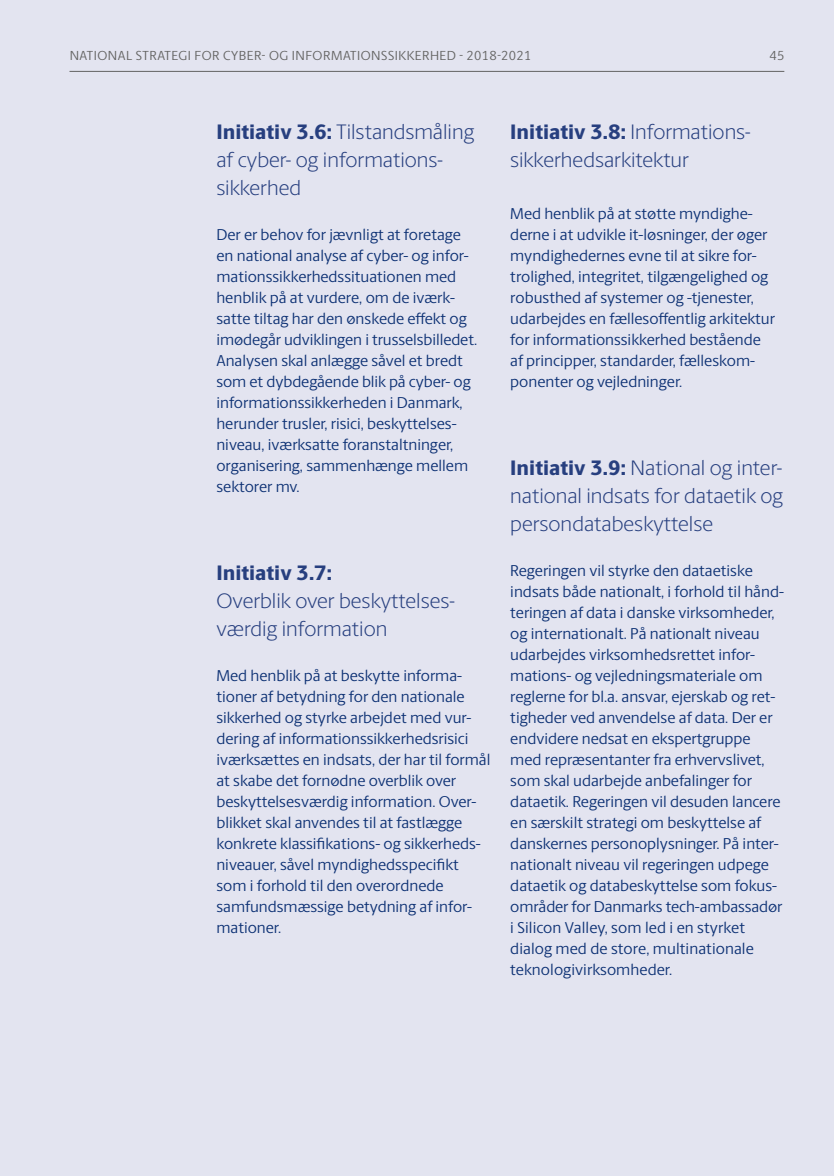
<style>
.page{position:relative;width:834px;height:1176px;background:#fff}
.page>*{position:absolute;margin:0;border:0;box-sizing:border-box;transform-origin:0 0}
.t1{font:300 21px/28px "Berlingske Sans";color:#273f7f}
.t2{font:800 21px "Berlingske Sans";color:#273f7f}
.t3{font:15.75px/21px "Berlingske Sans";color:#0d3174}
.t4{font:13.12px "Berlingske Sans";letter-spacing:.04em;color:#636362}
.s1{font-weight:800}
</style>
<div class="page">
<div style="left:0;top:0;width:833px;height:1176px;background:#e3e4f0"></div>
<hr style="left:69px;top:71px;width:715px;height:1px;background:#636362">
<p class="t4" style="left:70px;top:46px;width:463px">National strategi for cyber- og informationssikkerhed - 2018-2021</p>
<p class="t4" style="left:769px;top:46px;width:17px">45</p>
<h1 class="t1" style="left:216px;top:117px;width:259px"><span class="s1">Initiativ 3.6:</span> Tilstandsmåling af cyber- og informations&shy;sikkerhed</h1>
<p class="t3" style="left:216px;top:224px;width:260px">Der er behov for jævnligt at foretage en national analyse af cyber- og infor&shy;mationssikkerhedssituationen med henblik på at vurdere, om de iværk&shy;satte tiltag har den ønskede effekt og imødegår udviklingen i trusselsbilledet.<br>Analysen skal anlægge såvel et bredt som et dybdegående blik på cyber- og informationssikkerheden i Danmark, herunder trusler, risici, beskyttelses&shy;niveau, iværksatte foranstaltninger, organisering, sammenhænge mellem sektorer mv.</p>
<h1 class="t2" style="left:216px;top:557px;width:117px">Initiativ 3.7:</h1>
<h1 class="t1" style="left:216px;top:586px;width:239px">Overblik over beskyttelses&shy;værdig information</h1>
<p class="t3" style="left:216px;top:665px;width:275px">Med henblik på at beskytte informa&shy;tioner af betydning for den nationale sikkerhed og styrke arbejdet med vur&shy;dering af informationssikkerhedsrisici iværksættes en indsats, der har til formål at skabe det fornødne overblik over beskyttelsesværdig information. Over&shy;blikket skal anvendes til at fastlægge konkrete klassifikations- og sikkerheds&shy;niveauer, såvel myndighedsspecifikt som i forhold til den overordnede samfundsmæssige betydning af infor&shy;mationer.</p>
<h1 class="t1" style="left:510px;top:117px;width:241px"><span class="s1">Initiativ 3.8:</span> Informations&shy;sikkerhedsarkitektur</h1>
<p class="t3" style="left:510px;top:203px;width:266px">Med henblik på at støtte myndighe&shy;derne i at udvikle it-løsninger, der øger myndighedernes evne til at sikre for&shy;trolighed, integritet, tilgængelighed og robusthed af systemer og -tjenester, udarbejdes en fællesoffentlig arkitektur for informationssikkerhed bestående af principper, standarder, fælleskom&shy;ponenter og vejledninger.</p>
<h1 class="t1" style="left:510px;top:453px;width:274px;text-align:justify"><span class="s1">Initiativ 3.9:</span> National og inter&shy;national indsats for dataetik og persondatabeskyttelse</h1>
<p class="t3" style="left:510px;top:560px;width:275px">Regeringen vil styrke den dataetiske indsats både nationalt, i forhold til hånd&shy;teringen af data i danske virksomheder, og internationalt. På nationalt niveau udarbejdes virksomhedsrettet infor&shy;mations- og vejledningsmateriale om reglerne for bl.a. ansvar, ejerskab og ret&shy;tigheder ved anvendelse af data. Der er endvidere nedsat en ekspertgruppe med repræsentanter fra erhvervslivet, som skal udarbejde anbefalinger for dataetik. Regeringen vil desuden lancere en særskilt strategi om beskyttelse af danskernes personoplysninger. På inter&shy;nationalt niveau vil regeringen udpege dataetik og databeskyttelse som fokus&shy;områder for -Danmarks tech-ambassadør i Silicon Valley, som led i en styrket dialog med de store, multinationale teknologivirksomheder.</p>
</div>
